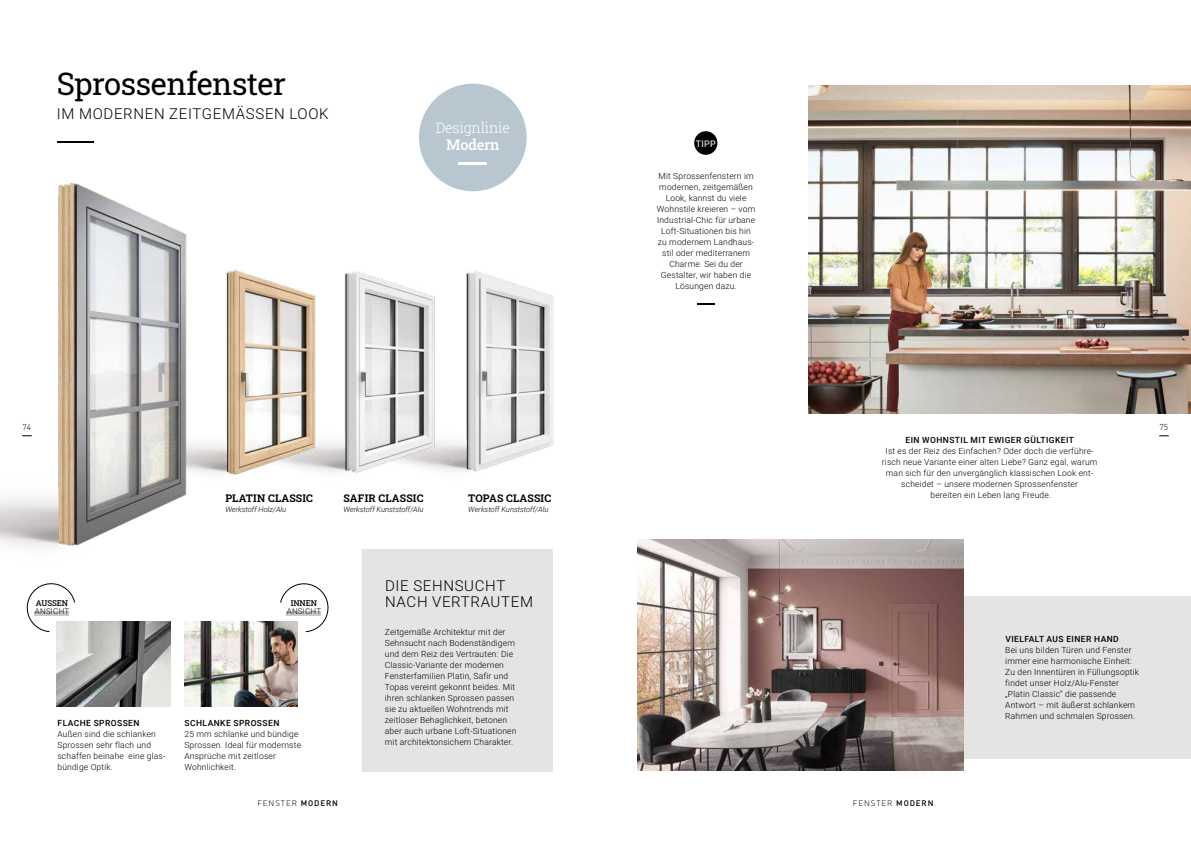
<style>
.page{position:relative;width:1191px;height:842px;background:#fff}
.page>*{position:absolute;margin:0;border:0;box-sizing:border-box;transform-origin:0 0}
.t1{font:31px "Roboto Slab";letter-spacing:-.015em;color:#000}
.t2{font:300 15px/16.5px "Roboto";letter-spacing:.045em;color:#000}
.t3{font:300 14.6px "Roboto Slab";letter-spacing:-.02em;color:#fff}
.t4{font:500 14.6px "Roboto Slab";letter-spacing:-.02em;color:#fff}
.t5{font:700 10.5px "Roboto Slab";letter-spacing:.015em;color:#000}
.t6{font:9px "Roboto";color:#fff}
.t7{font:300 8.5px/11px "Roboto";letter-spacing:.02em;color:#000}
.t8{font:500 8.5px "Roboto";letter-spacing:.05em;color:#000}
.t9{font:300 8.5px "DIN Pro";color:#000}
.t10{font:300 8px "DIN Pro";letter-spacing:.11em;color:#000}
.t11{font:300 8px "Roboto";letter-spacing:.025em;color:#000}
.t12{font:500 8px "Roboto Slab";letter-spacing:-.01em;color:#000}
.t13{font:italic 300 7.5px "Roboto";color:#000}
.s1{font-weight:500}
</style>
<div class="page">
<img style="left:439px;top:271px;width:115px;height:201px">
<img style="left:316px;top:271px;width:123px;height:202px">
<img style="left:211px;top:270px;width:105px;height:205px">
<img style="left:0;top:182px;width:211px;height:366px">
<img style="left:808px;top:85px;width:383px;height:328px">
<hr style="left:57px;top:141px;width:37px;height:2px;background:#000">
<div style="left:419px;top:84px;width:108px;height:107px;background:#b7c6cf;border-radius:50%"></div>
<hr style="left:458px;top:163px;width:29px;height:2px;background:#fff">
<div style="left:694px;top:131px;width:23px;height:24px;background:#000;border-radius:50%"></div>
<svg style="left:697px;top:303px;width:17px;height:2px"></svg>
<div style="left:956px;top:596px;width:235px;height:162px;background:#e5e3e3"></div>
<img style="left:637px;top:540px;width:326px;height:230px">
<img style="left:57px;top:621px;width:113px;height:85px">
<img style="left:184px;top:621px;width:114px;height:85px">
<svg style="left:280px;top:583px;width:49px;height:49px"></svg>
<div style="left:287px;top:611px;width:34px;height:5px;background:#cbc8c8"></div>
<svg style="left:26px;top:583px;width:49px;height:49px"></svg>
<div style="left:363px;top:549px;width:190px;height:223px;background:#e5e3e3"></div>
<h1 class="t1" style="left:57px;top:62px;width:231px">Sprossenfenster</h1>
<h2 class="t2" style="left:57px;top:105px;width:273px">IM MODERNEN ZEITGEMÄSSEN LOOK</h2>
<h3 class="t3" style="left:436px;top:117px;width:76px">Designlinie</h3>
<h3 class="t4" style="left:446px;top:135px;width:55px">Modern</h3>
<p class="t6" style="left:696px;top:138px;width:22px">TIPP</p>
<p class="t7" style="left:657px;top:170px;width:100px;text-align:center">Mit Sprossenfenstern im modernen, zeitgemäßen<br>Look, kannst du viele<br>Wohnstile kreieren – vom<br>Industrial-Chic für urbane<br>Loft-Situationen bis hin zu modernem Landhaus&shy;stil oder mediterranem<br>Charme. Sei du der<br>Gestalter, wir haben die<br>Lösungen dazu.</p>
<p class="t9" style="left:23px;top:421px;width:10px">74</p>
<p class="t5" style="left:225px;top:491px;width:89px">PLATIN CLASSIC</p>
<p class="t13" style="left:225px;top:504px;width:62px">Werkstoff Holz/Alu</p>
<p class="t5" style="left:343px;top:491px;width:81px">SAFIR CLASSIC</p>
<p class="t13" style="left:343px;top:504px;width:82px">Werkstoff Kunststoff/Alu</p>
<p class="t5" style="left:468px;top:491px;width:84px">TOPAS CLASSIC</p>
<p class="t13" style="left:468px;top:504px;width:82px">Werkstoff Kunststoff/Alu</p>
<p class="t8" style="left:905px;top:434px;width:170px">EIN WOHNSTIL MIT EWIGER GÜLTIGKEIT</p>
<p class="t7" style="left:882px;top:445px;width:217px;text-align:center">Ist es der Reiz des Einfachen? Oder doch die verführe&shy;risch neue Variante einer alten Liebe? Ganz egal, warum man sich für den unvergänglich klassischen Look ent&shy;scheidet – unsere modernen Sprossenfenster<br>bereiten ein Leben lang Freude.</p>
<p class="t9" style="left:1159px;top:421px;width:10px">75</p>
<p class="t12" style="left:36px;top:597px;width:34px">AUSSEN</p>
<p class="t11" style="left:35px;top:605px;width:36px">ANSICHT</p>
<p class="t8" style="left:58px;top:717px;width:83px">FLACHE SPROSSEN</p>
<p class="t7" style="left:57px;top:728px;width:110px">Außen sind die schlanken<br>Sprossen sehr flach und schaffen beinahe eine glas&shy;bündige Optik.</p>
<p class="t12" style="left:291px;top:597px;width:28px">INNEN</p>
<p class="t11" style="left:287px;top:605px;width:36px">ANSICHT</p>
<p class="t8" style="left:185px;top:717px;width:96px">SCHLANKE SPROSSEN</p>
<p class="t7" style="left:184px;top:728px;width:118px">25 mm schlanke und bündige<br>Sprossen. Ideal für modernste<br>Ansprüche mit zeitloser<br>Wohnlichkeit.</p>
<h2 class="t2" style="left:385px;top:576px;width:149px">DIE SEHNSUCHT<br>NACH VERTRAUTEM</h2>
<p class="t7" style="left:385px;top:626px;width:133px">Zeitgemäße Architektur mit der Sehnsucht nach Bodenständigem und dem Reiz des Vertrauten: Die Classic-Variante der modernen Fensterfamilien Platin, Safir und Topas vereint gekonnt beides. Mit ihren schlanken Sprossen passen sie zu aktuellen Wohntrends mit zeitloser Behaglichkeit, betonen aber auch urbane Loft-Situationen mit architektonsichem Charakter.</p>
<p class="t10" style="left:257px;top:797px;width:82px">FENSTER <span class="s1">MODERN</span></p>
<p class="t10" style="left:853px;top:797px;width:82px">FENSTER <span class="s1">MODERN</span></p>
<p class="t8" style="left:1005px;top:633px;width:115px">VIELFALT AUS EINER HAND</p>
<p class="t7" style="left:1005px;top:644px;width:135px">Bei uns bilden Türen und Fenster immer eine harmonische Einheit:<br>Zu den Innentüren in Füllungsoptik findet unser Holz/Alu-Fenster „Platin Classic“ die passende<br>Antwort – mit äußerst schlankem<br>Rahmen und schmalen Sprossen.</p>
</div>
